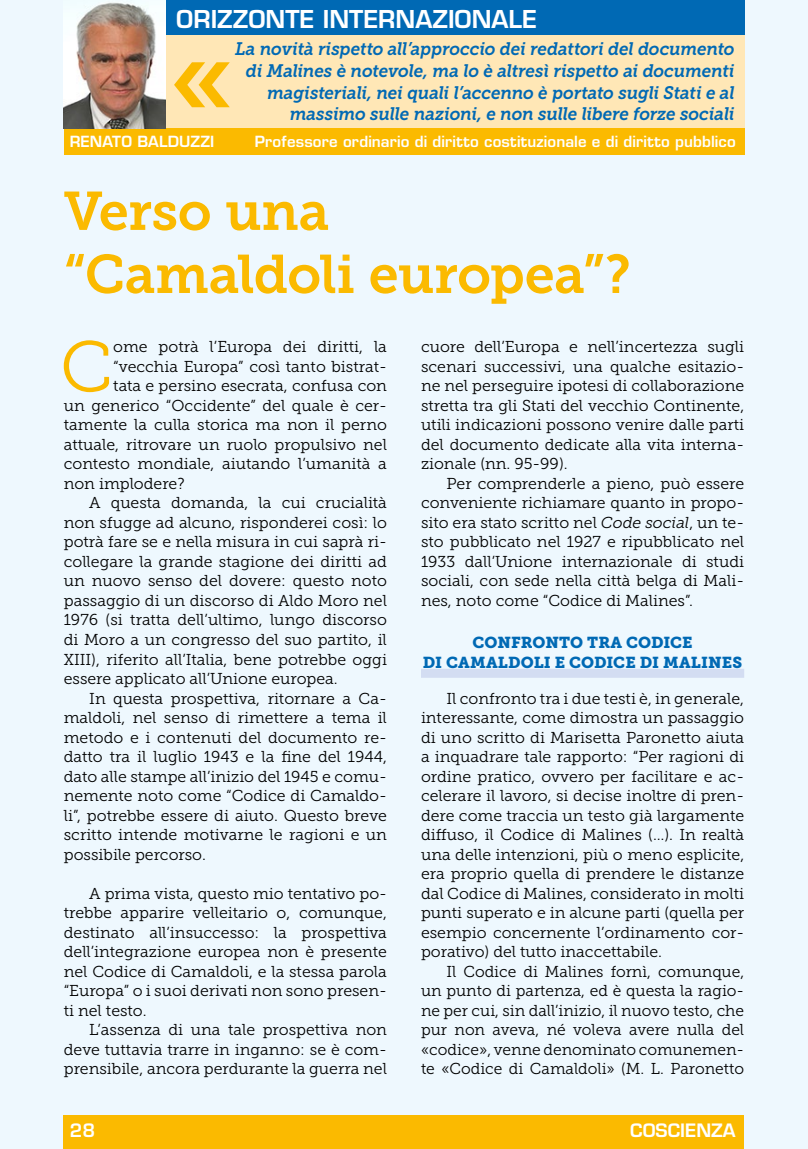
<style>
.page{position:relative;width:808px;height:1149px;background:#fff}
.page>*{position:absolute;margin:0;border:0;box-sizing:border-box;transform-origin:0 0}
.t1{font:109.2px "Museo Slab 700";color:#fbba00}
.t2{font:71.25px "Museo Slab 300";color:#fbba00}
.t3{font:54px/63px "Museo Slab 700";letter-spacing:-.01em;color:#fbba00}
.t4{font:600 24px "Eurostile LT Std";color:#fff}
.t5{font:italic 18px/21.6px "Museo Slab 700";letter-spacing:-.01em;color:#0069b4;text-align:right;scale:.95 1}
.t6{font:600 18px "Eurostile LT Std";color:#fff}
.t7{font:15.75px/19.5px "Museo Slab 300";color:#000;text-align:justify}
.t8{font:15.75px/19.5px "Museo Slab 900";letter-spacing:.005em;color:#0069b4;text-align:center}
.t9{font:600 15px "Eurostile LT Std";letter-spacing:.01em;color:#fff}
.s1{font-style:italic}
</style>
<div class="page">
<div style="left:0;top:0;width:808px;height:1148px;background:#eef8fe"></div>
<div style="left:64px;top:108px;width:680px;height:47px;background:#fbba00"></div>
<div style="left:64px;top:14px;width:680px;height:114px;background:#ffe7b6"></div>
<div style="left:73px;top:0;width:671px;height:34px;background:#0069b4"></div>
<img style="left:64px;top:0;width:102px;height:128px">
<div style="left:421px;top:668px;width:323px;height:9px;background:#d3ddf2"></div>
<div style="left:64px;top:1115px;width:680px;height:33px;background:#fbba00"></div>
<h3 class="t4" style="left:176px;top:4px;width:362px">ORIZZONTE INTERNAZIONALE</h3>
<p class="t5" style="left:235px;top:38px;width:527px">La novità rispetto all’approccio dei redattori del documento di Malines è notevole, ma lo è altresì rispetto ai documenti magisteriali, nei quali l’accenno è portato sugli Stati e al massimo sulle nazioni, e non sulle libere forze sociali</p>
<h1 class="t1" style="left:170px;top:16px;width:67px">«</h1>
<p class="t9" style="left:70px;top:132px;width:146px">RENATO BALDUZZI</p>
<p class="t9" style="left:255px;top:132px;width:482px">Professore ordinario di diritto costituzionale e di diritto pubblico</p>
<h3 class="t3" style="left:64px;top:180px;width:569px">Verso una “Camaldoli europea”?</h3>
<h2 class="t2" style="left:60px;top:327px;width:55px">C</h2>
<p class="t7" style="left:113px;top:337px;width:275px">ome potrà l’Europa dei diritti, la</p>
<p class="t7" style="left:113px;top:356px;width:275px">“vecchia Europa” così tanto bistrat-</p>
<p class="t7" style="left:113px;top:376px;width:275px">tata e persino esecrata, confusa con</p>
<p class="t7" style="left:64px;top:395px;width:325px">un generico “Occidente” del quale è cer-</p>
<p class="t7" style="left:64px;top:415px;width:325px">tamente la culla storica ma non il perno</p>
<p class="t7" style="left:64px;top:434px;width:325px">attuale, ritrovare un ruolo propulsivo nel</p>
<p class="t7" style="left:64px;top:454px;width:325px">contesto mondiale, aiutando l’umanità a</p>
<p class="t7" style="left:64px;top:473px;width:122px">non implodere?</p>
<p class="t7" style="left:89px;top:493px;width:299px">A questa domanda, la cui crucialità</p>
<p class="t7" style="left:64px;top:512px;width:325px">non sfugge ad alcuno, risponderei così: lo</p>
<p class="t7" style="left:64px;top:532px;width:325px">potrà fare se e nella misura in cui saprà ri-</p>
<p class="t7" style="left:64px;top:551px;width:325px">collegare la grande stagione dei diritti ad</p>
<p class="t7" style="left:64px;top:571px;width:325px">un nuovo senso del dovere: questo noto</p>
<p class="t7" style="left:64px;top:590px;width:325px">passaggio di un discorso di Aldo Moro nel</p>
<p class="t7" style="left:64px;top:610px;width:325px">1976 (si tratta dell’ultimo, lungo discorso</p>
<p class="t7" style="left:64px;top:629px;width:325px">di Moro a un congresso del suo partito, il</p>
<p class="t7" style="left:64px;top:649px;width:325px">XIII), riferito all’Italia, bene potrebbe oggi</p>
<p class="t7" style="left:64px;top:668px;width:275px">essere applicato all’Unione europea.</p>
<p class="t7" style="left:89px;top:688px;width:299px">In questa prospettiva, ritornare a Ca-</p>
<p class="t7" style="left:64px;top:707px;width:325px">maldoli, nel senso di rimettere a tema il</p>
<p class="t7" style="left:64px;top:727px;width:325px">metodo e i contenuti del documento re-</p>
<p class="t7" style="left:64px;top:746px;width:325px">datto tra il luglio 1943 e la fine del 1944,</p>
<p class="t7" style="left:64px;top:766px;width:325px">dato alle stampe all’inizio del 1945 e comu-</p>
<p class="t7" style="left:64px;top:785px;width:325px">nemente noto come “Codice di Camaldo-</p>
<p class="t7" style="left:64px;top:805px;width:325px">li”, potrebbe essere di aiuto. Questo breve</p>
<p class="t7" style="left:64px;top:824px;width:325px">scritto intende motivarne le ragioni e un</p>
<p class="t7" style="left:64px;top:844px;width:144px">possibile percorso.</p>
<p class="t7" style="left:64px;top:883px;width:325px;text-indent:26px">A prima vista, questo mio tentativo po&shy;trebbe apparire velleitario o, comunque, destinato all’insuccesso: la prospettiva dell’integrazione europea non è presente nel Codice di Camaldoli, e la stessa parola “Europa” o i suoi derivati non sono presen&shy;ti nel testo.</p>
<p class="t7" style="left:64px;top:1019px;width:325px;text-indent:26px">L’assenza di una tale prospettiva non deve tuttavia trarre in inganno: se è com&shy;prensibile, ancora perdurante la guerra nel</p>
<p class="t7" style="left:421px;top:337px;width:325px">cuore dell’Europa e nell’incertezza sugli scenari successivi, una qualche esitazio&shy;ne nel perseguire ipotesi di collaborazione stretta tra gli Stati del vecchio Continente, utili indicazioni possono venire dalle parti del documento dedicate alla vita interna&shy;zionale (nn. 95-99).</p>
<p class="t7" style="left:421px;top:473px;width:325px;text-indent:26px">Per comprenderle a pieno, può essere conveniente richiamare quanto in propo&shy;sito era stato scritto nel <span class="s1">Code social</span>, un te&shy;sto pubblicato nel 1927 e ripubblicato nel 1933 dall’Unione internazionale di studi sociali, con sede nella città belga di Mali&shy;nes, noto come “Codice di Malines”.</p>
<p class="t8" style="left:423px;top:632px;width:321px">CONFRONTO TRA CODICE<br>DI CAMALDOLI E CODICE DI MALINES</p>
<p class="t7" style="left:421px;top:688px;width:325px;text-indent:26px">Il confronto tra i due testi è, in generale, interessante, come dimostra un passaggio di uno scritto di Marisetta Paronetto aiuta a inquadrare tale rapporto: “Per ragioni di ordine pratico, ovvero per facilitare e ac&shy;celerare il lavoro, si decise inoltre di pren&shy;dere come traccia un testo già largamente diffuso, il Codice di Malines (…). In realtà una delle intenzioni, più o meno esplicite, era proprio quella di prendere le distanze dal Codice di Malines, considerato in molti punti superato e in alcune parti (quella per esempio concernente l’ordinamento cor&shy;porativo) del tutto inaccettabile.</p>
<p class="t7" style="left:421px;top:961px;width:325px;text-indent:26px">Il Codice di Malines fornì, comunque, un punto di partenza, ed è questa la ragio&shy;ne per cui, sin dall’inizio, il nuovo testo, che pur non aveva, né voleva avere nulla del «codice», venne denominato comunemen&shy;te «Codice di Camaldoli» (M. L. Paronetto</p>
<p class="t6" style="left:70px;top:1118px;width:27px">28</p>
<p class="t6" style="left:630px;top:1118px;width:107px">COSCIENZA</p>
</div>
